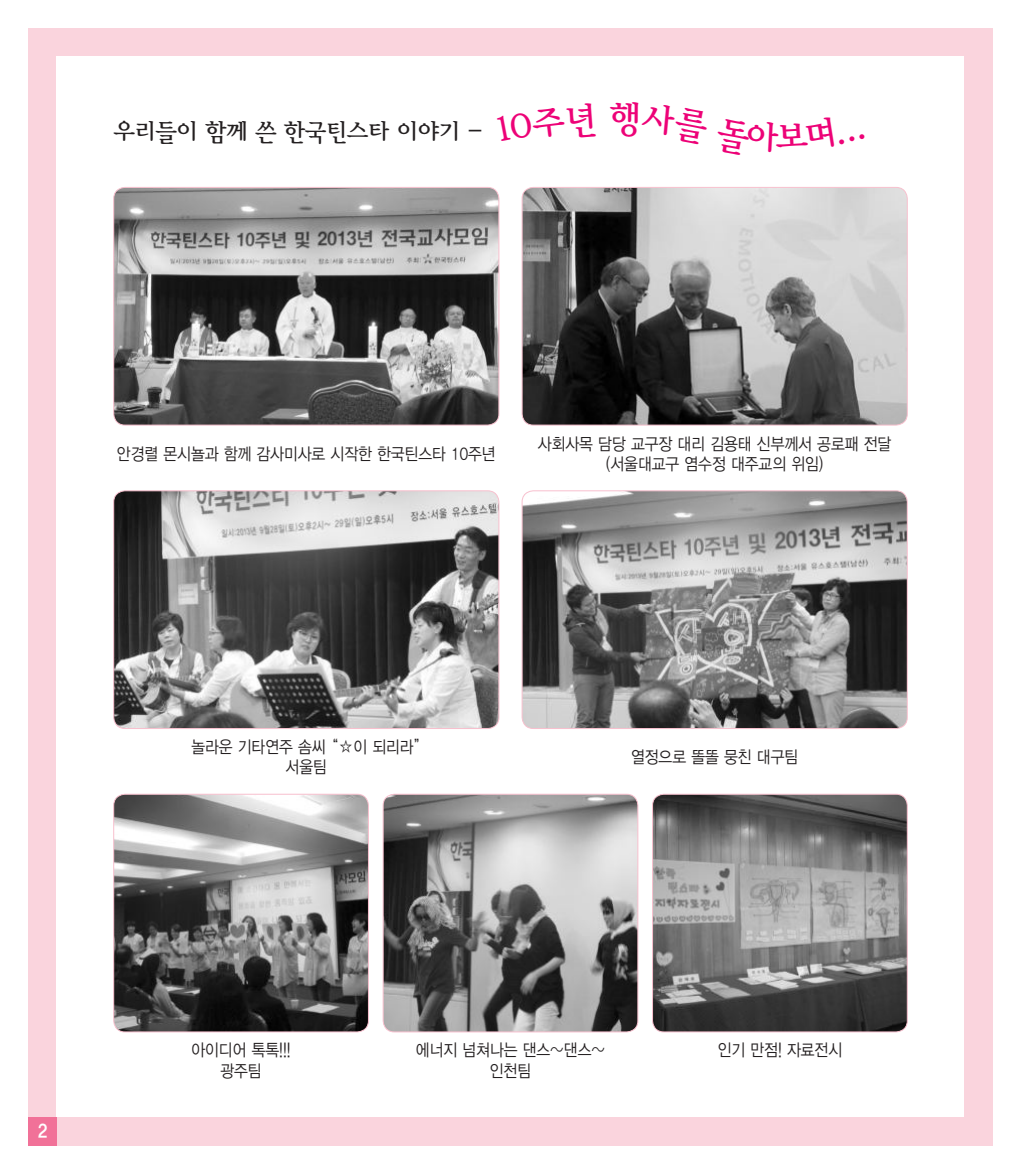
<style>
.page{position:relative;width:1021px;height:1174px;background:#fff}
.page>*{position:absolute;margin:0;border:0;box-sizing:border-box;transform-origin:0 0}
.t1{font:36px "YDVY Mj O Std 24";color:#ed0277}
.t2{font:24px "YDVY Mj O Std 24";letter-spacing:-.025em;color:#231f20}
.t3{font:20px "YDIYGO140 KSCPC EUC H";color:#fff;scale:.9 1}
.t4{font:17px/20.4px "YDIYGO320";color:#231f20;text-align:center;scale:.88 1}
</style>
<div class="page">
<div style="left:28px;top:28px;width:964px;height:1117px;background:#fad4dd"></div>
<div style="left:28px;top:1117px;width:29px;height:28px;background:#f17198"></div>
<div style="left:57px;top:57px;width:907px;height:1060px;background:#fff"></div>
<img style="left:114px;top:187px;width:385px;height:238px">
<div style="left:113px;top:187px;width:386px;height:238px;border:1px solid #f8c0ce;border-radius:11px"></div>
<img style="left:114px;top:794px;width:254px;height:238px">
<div style="left:113px;top:794px;width:256px;height:238px;border:1px solid #f8c0ce;border-radius:11px"></div>
<img style="left:383px;top:794px;width:255px;height:238px">
<div style="left:383px;top:794px;width:255px;height:238px;border:1px solid #f8c0ce;border-radius:11px"></div>
<img style="left:652px;top:794px;width:255px;height:238px">
<div style="left:652px;top:794px;width:255px;height:238px;border:1px solid #f8c0ce;border-radius:11px"></div>
<img style="left:522px;top:187px;width:385px;height:238px">
<div style="left:522px;top:187px;width:385px;height:238px;border:1px solid #f8c0ce;border-radius:11px"></div>
<img style="left:114px;top:491px;width:385px;height:237px">
<div style="left:113px;top:490px;width:386px;height:238px;border:1px solid #f8c0ce;border-radius:11px"></div>
<img style="left:522px;top:491px;width:385px;height:237px">
<div style="left:522px;top:490px;width:385px;height:238px;border:1px solid #f8c0ce;border-radius:11px"></div>
<h2 class="t2" style="left:113px;top:119px;width:371px">우리들이 함께 쓴 한국틴스타 이야기 -</h2>
<h1 class="t1" style="left:609px;top:100px;width:34px">행</h1>
<p class="t4" style="left:117px;top:444px;width:432px">안경렬 몬시뇰과 함께 감사미사로 시작한 한국틴스타 10주년</p>
<p class="t4" style="left:538px;top:433px;width:403px">사회사목 담당 교구장 대리 김용태 신부께서 공로패 전달 (서울대교구 염수정 대주교의 위임)</p>
<p class="t4" style="left:191px;top:737px;width:271px">놀라운 기타연주 솜씨 “☆이 되리라” 서울팀</p>
<p class="t4" style="left:631px;top:747px;width:191px">열정으로 똘똘 뭉친 대구팀</p>
<p class="t3" style="left:37px;top:1119px;width:13px">2</p>
<p class="t4" style="left:191px;top:1040px;width:114px">아이디어 톡톡!!! 광주팀</p>
<p class="t4" style="left:416px;top:1040px;width:216px">에너지 넘쳐나는 댄스~댄스~ 인천팀</p>
<p class="t4" style="left:717px;top:1040px;width:143px">인기 만점! 자료전시</p>
</div>
